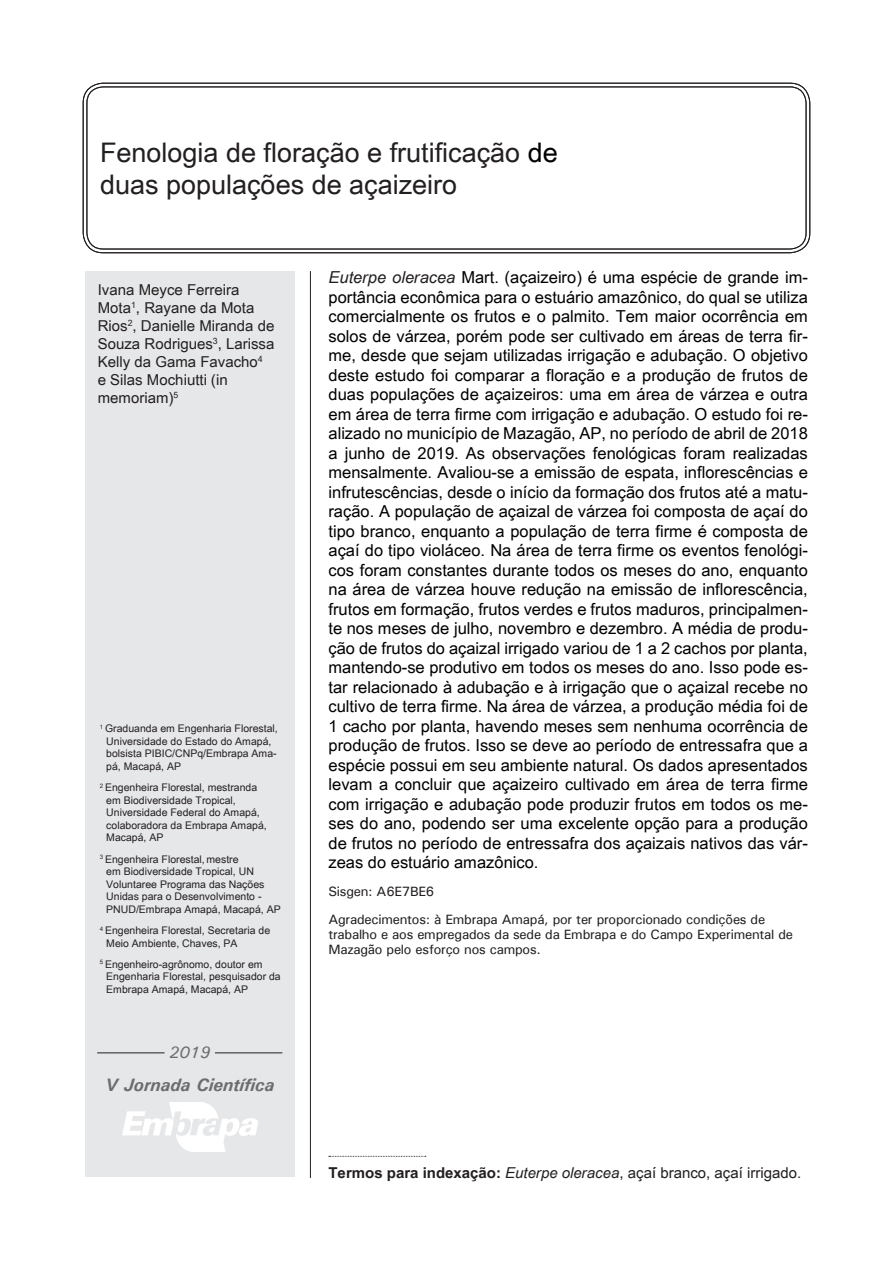
<style>
.page{position:relative;width:893px;height:1263px;background:#fff}
.page>*{position:absolute;margin:0;border:0;box-sizing:border-box;transform-origin:0 0}
.t1{font:27px/32.4px "Arial";color:#231f20}
.t2{font:italic 700 18px "Univers";color:#6c6d70}
.t3{font:16.5px/19.5px "Arial";color:#000;text-align:justify}
.t4{font:italic 500 16.5px "Univers";color:#6c6d70}
.t5{font:15px/18px "Arial";color:#231f20}
.t6{font:500 13.5px/27.8px "Univers";letter-spacing:-.02em;color:#231f20}
.t7{font:10.5px/12.6px "Arial";color:#231f20}
.s1{color:#000}
.s2{font-style:italic;color:#231f20}
.s3{font-weight:700}
.s4{font-style:italic}
</style>
<div class="page">
<hr style="left:310px;top:271px;width:1px;height:907px;background:#231f20">
<div style="left:85px;top:1035px;width:209px;height:142px;background:#e6e7e9"></div>
<img style="left:122px;top:1102px;width:135px;height:49px">
<hr style="left:97px;top:1052px;width:68px;height:1px;background:#231f20">
<hr style="left:215px;top:1052px;width:67px;height:1px;background:#231f20">
<div style="left:85px;top:271px;width:209px;height:453px;background:#e6e7e9"></div>
<div style="left:83px;top:83px;width:727px;height:170px;border:1px solid #231f20;border-radius:20px"></div>
<div style="left:87px;top:87px;width:719px;height:162px;border:1px solid #231f20;border-radius:16px"></div>
<svg style="left:329px;top:1156px;width:97px;height:1px"></svg>
<div style="left:85px;top:511px;width:209px;height:524px;background:#e6e7e9"></div>
<h1 class="t1" style="left:100px;top:136px;width:459px">Fenologia de floração e frutificação <span class="s1">de </span>duas populações de açaizeiro</h1>
<p class="t5" style="left:98px;top:280px;width:178px">Ivana Meyce Ferreira<br>Mota<sup>1</sup>, Rayane da Mota<br>Rios<sup>2</sup>, Danielle Miranda de<br>Souza Rodrigues<sup>3</sup>, Larissa<br>Kelly da Gama Favacho<sup>4 </sup>e Silas Mochiutti (in memoriam)<sup>5</sup></p>
<p class="t7" style="left:106px;top:722px;width:173px;text-indent:-6px"><sup>1</sup> Graduanda em Engenharia Florestal,<br>Universidade do Estado do Amapá, bolsista PIBIC/CNPq/Embrapa Ama&shy;pá, Macapá, AP</p>
<p class="t7" style="left:106px;top:781px;width:162px;text-indent:-6px"><sup>2</sup> Engenheira Florestal, mestranda em Biodiversidade Tropical,<br>Universidade Federal do Amapá, colaboradora da Embrapa Amapá,<br>Macapá, AP</p>
<p class="t7" style="left:106px;top:852px;width:176px;text-indent:-6px"><sup>3</sup> Engenheira Florestal, mestre<br>em Biodiversidade Tropical, UN<br>Voluntaree Programa das Nações<br>Unidas para o Desenvolvimento -<br>PNUD/Embrapa Amapá, Macapá, AP</p>
<p class="t7" style="left:106px;top:924px;width:165px;text-indent:-6px"><sup>4</sup> Engenheira Florestal, Secretaria de<br>Meio Ambiente, Chaves, PA</p>
<p class="t7" style="left:106px;top:958px;width:176px;text-indent:-6px"><sup>5</sup> Engenheiro-agrônomo, doutor em<br>Engenharia Florestal, pesquisador da<br>Embrapa Amapá, Macapá, AP</p>
<p class="t4" style="left:169px;top:1041px;width:43px">2019</p>
<p class="t2" style="left:105px;top:1074px;width:171px">V Jornada Científica</p>
<p class="t3" style="left:328px;top:267px;width:481px"><span class="s2">Euterpe oleracea</span> Mart. (açaizeiro) é uma espécie de grande im&shy;portância econômica para o estuário amazônico, do qual se utiliza comercialmente os frutos e o palmito. Tem maior ocorrência em solos de várzea, porém pode ser cultivado em áreas de terra fir&shy;me, desde que sejam utilizadas irrigação e adubação. O objetivo deste estudo foi comparar a floração e a produção de frutos de duas populações de açaizeiros: uma em área de várzea e outra em área de terra firme com irrigação e adubação. O estudo foi re&shy;alizado no município de Mazagão, AP, no período de abril de 2018 a junho de 2019. As observações fenológicas foram realizadas mensalmente. Avaliou-se a emissão de espata, inflorescências e infrutescências, desde o início da formação dos frutos até a matu&shy;ração. A população de açaizal de várzea foi composta de açaí do tipo branco, enquanto a população de terra firme é composta de açaí do tipo violáceo. Na área de terra firme os eventos fenológi&shy;cos foram constantes durante todos os meses do ano, enquanto na área de várzea houve redução na emissão de inflorescência, frutos em formação, frutos verdes e frutos maduros, principalmen&shy;te nos meses de julho, novembro e dezembro. A média de produ&shy;ção de frutos do açaizal irrigado variou de 1 a 2 cachos por planta, mantendo-se produtivo em todos os meses do ano. Isso pode es&shy;tar relacionado à adubação e à irrigação que o açaizal recebe no cultivo de terra firme. Na área de várzea, a produção média foi de 1 cacho por planta, havendo meses sem nenhuma ocorrência de produção de frutos. Isso se deve ao período de entressafra que a espécie possui em seu ambiente natural. Os dados apresentados levam a concluir que açaizeiro cultivado em área de terra firme com irrigação e adubação pode produzir frutos em todos os me&shy;ses do ano, podendo ser uma excelente opção para a produção de frutos no período de entressafra dos açaizais nativos das vár&shy;zeas do estuário amazônico.</p>
<p class="t6" style="left:328px;top:877px;width:438px">Sisgen: A6E7BE6<br>Agradecimentos: à Embrapa Amapá, por ter proporcionado condições de</p>
<p class="t6" style="left:328px;top:926px;width:466px;line-height:15px">trabalho e aos empregados da sede da Embrapa e do Campo Experimental de<br>Mazagão pelo esforço nos campos.</p>
<p class="t5" style="left:328px;top:1163px;width:474px"><span class="s3">Termos para indexação:</span> <span class="s4">Euterpe oleracea</span>, açaí branco, açaí irrigado.</p>
</div>
